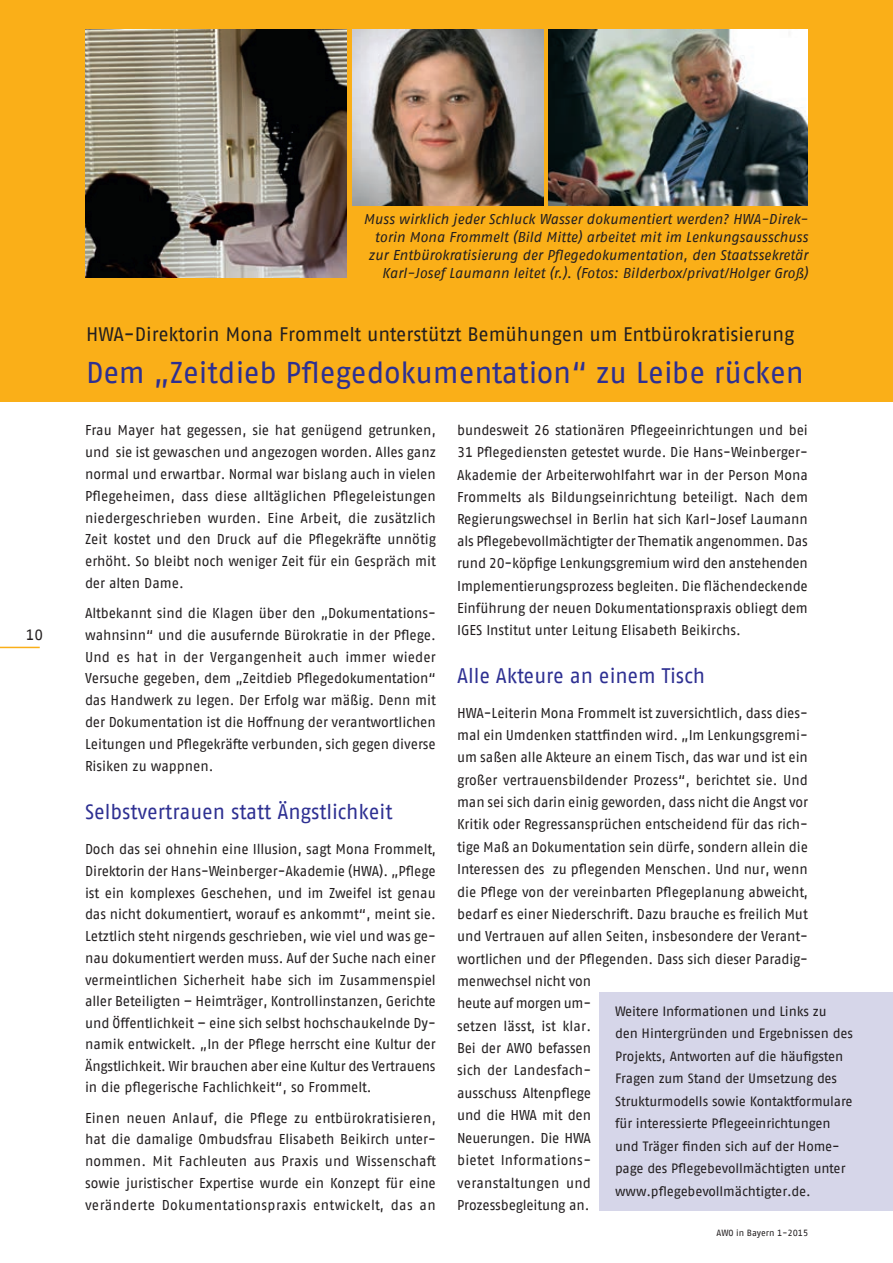
<style>
.page{position:relative;width:893px;height:1263px;background:#fff}
.page>*{position:absolute;margin:0;border:0;box-sizing:border-box;transform-origin:0 0}
.t1{font:30px "AWO Fago Office";color:#2e3092}
.t2{font:21px "AWO Fago Office";color:#2e3092}
.t3{font:19.5px "AWO Fago Office";color:#231f20}
.t4{font:15px "AWO Fago Office";color:#231f20}
.t5{font:14.25px/21.8px "AWO Fago Office";color:#231f20;text-align:justify}
.t6{font:italic 14.25px/18px "AWO Fago Office";letter-spacing:-.005em;color:#231f20;text-align:right}
.t7{font:13.5px/22.5px "AWO Fago Office";letter-spacing:-.005em;color:#231f20}
.t8{font:9px "AWO Fago Office";color:#231f20}
</style>
<div class="page">
<div style="left:0;top:0;width:893px;height:402px;background:#faaf18"></div>
<img style="left:85px;top:30px;width:262px;height:247px">
<img style="left:548px;top:30px;width:260px;height:176px">
<img style="left:352px;top:30px;width:191px;height:176px">
<div style="left:600px;top:992px;width:293px;height:219px;background:#d6d6e9"></div>
<hr style="left:0;top:647px;width:40px;height:1px;background:#faaf18">
<p class="t4" style="left:26px;top:626px;width:19px">10</p>
<p class="t6" style="left:364px;top:209px;width:446px">Muss wirklich jeder Schluck Wasser dokumentiert werden? HWA-Direk&shy;torin Mona Frommelt (Bild Mitte) arbeitet mit im Lenkungsausschuss zur Entbürokratisierung der Pflegedokumentation, den Staatssekretär Karl-Josef Laumann leitet (r.). (Fotos: Bilderbox/privat/Holger Groß)</p>
<h3 class="t3" style="left:86px;top:323px;width:710px">HWA-Direktorin Mona Frommelt unterstützt Bemühungen um Entbürokratisierung</h3>
<h1 class="t1" style="left:86px;top:355px;width:719px">Dem „Zeitdieb Pflegedokumentation“ zu Leibe rücken</h1>
<p class="t5" style="left:457px;top:419px;width:352px;line-height:22.2px">bundesweit 26 stationären Pflegeeinrichtungen und bei 31 Pflegediensten getestet wurde. Die Hans-Weinberger-Akademie der Arbeiterwohlfahrt war in der Person Mona Frommelts als Bildungseinrichtung beteiligt. Nach dem Regierungswechsel in Berlin hat sich Karl-Josef Laumann als Pflegebevollmächtigter der Thematik angenommen. Das rund 20-köpfige Lenkungsgremium wird den anstehenden Implementierungsprozess begleiten. Die flächendeckende Einführung der neuen Dokumentationspraxis obliegt dem IGES Institut unter Leitung Elisabeth Beikirchs.</p>
<h2 class="t2" style="left:457px;top:663px;width:250px">Alle Akteure an einem Tisch</h2>
<p class="t5" style="left:457px;top:701px;width:352px;line-height:22.4px;text-align:left">HWA-Leiterin Mona Frommelt ist zuversichtlich, dass dies&shy;mal ein Umdenken stattfinden wird. „Im Lenkungsgremi&shy;um saßen alle Akteure an einem Tisch, das war und ist ein großer vertrauensbildender Prozess“, berichtet sie. Und man sei sich darin einig geworden, dass nicht die Angst vor Kritik oder Regressansprüchen entscheidend für das rich&shy;tige Maß an Dokumentation sein dürfe, sondern allein die Interessen des zu pflegenden Menschen. Und nur, wenn die Pflege von der vereinbarten Pflegeplanung abweicht, bedarf es einer Niederschrift. Dazu brauche es freilich Mut und Vertrauen auf allen Seiten, insbesondere der Verant&shy;wortlichen und der Pflegenden. Dass sich dieser Paradig&shy;menwechsel nicht von<br>heute auf morgen um-<br>setzen lässt, ist klar.<br>Bei der AWO befassen<br>sich der Landesfach-<br>ausschuss Altenpflege<br>und die HWA mit den<br>Neuerungen. Die HWA<br>bietet Informations-<br>veranstaltungen und<br>Prozessbegleitung an.</p>
<p class="t5" style="left:85px;top:419px;width:352px">Frau Mayer hat gegessen, sie hat genügend getrunken, und sie ist gewaschen und angezogen worden. Alles ganz normal und erwartbar. Normal war bislang auch in vielen Pflegeheimen, dass diese alltäglichen Pflegeleistungen niedergeschrieben wurden. Eine Arbeit, die zusätzlich Zeit kostet und den Druck auf die Pflegekräfte unnötig erhöht. So bleibt noch weniger Zeit für ein Gespräch mit der alten Dame.</p>
<p class="t5" style="left:85px;top:602px;width:352px">Altbekannt sind die Klagen über den „Dokumentations&shy;wahnsinn“ und die ausufernde Bürokratie in der Pflege.<br>Und es hat in der Vergangenheit auch immer wieder Versuche gegeben, dem „Zeitdieb Pflegedokumentation“ das Handwerk zu legen. Der Erfolg war mäßig. Denn mit der Dokumentation ist die Hoffnung der verantwortlichen Leitungen und Pflegekräfte verbunden, sich gegen diverse Risiken zu wappnen.</p>
<h2 class="t2" style="left:85px;top:799px;width:309px">Selbstvertrauen statt Ängstlichkeit</h2>
<p class="t5" style="left:85px;top:837px;width:352px">Doch das sei ohnehin eine Illusion, sagt Mona Frommelt, Direktorin der Hans-Weinberger-Akademie (HWA). „Pflege ist ein komplexes Geschehen, und im Zweifel ist genau das nicht dokumentiert, worauf es ankommt“, meint sie.<br>Letztlich steht nirgends geschrieben, wie viel und was ge&shy;nau dokumentiert werden muss. Auf der Suche nach einer vermeintlichen Sicherheit habe sich im Zusammenspiel aller Beteiligten – Heimträger, Kontrollinstanzen, Gerichte und Öffentlichkeit – eine sich selbst hochschaukelnde Dy&shy;namik entwickelt. „In der Pflege herrscht eine Kultur der Ängstlichkeit. Wir brauchen aber eine Kultur des Vertrauens in die pflegerische Fachlichkeit“, so Frommelt.</p>
<p class="t5" style="left:85px;top:1106px;width:352px">Einen neuen Anlauf, die Pflege zu entbürokratisieren, hat die damalige Ombudsfrau Elisabeth Beikirch unter&shy;nommen. Mit Fachleuten aus Praxis und Wissenschaft sowie juristischer Expertise wurde ein Konzept für eine veränderte Dokumentationspraxis entwickelt, das an</p>
<p class="t7" style="left:615px;top:999px;width:239px">Weitere Informationen und Links zu<br>den Hintergründen und Ergebnissen des Projekts, Antworten auf die häufigsten Fragen zum Stand der Umsetzung des Strukturmodells sowie Kontaktformulare für interessierte Pflegeeinrichtungen und Träger finden sich auf der Home&shy;page des Pflegebevollmächtigten unter www.pflegebevollmächtigter.de.</p>
<p class="t8" style="left:716px;top:1228px;width:93px">AWO in Bayern 1-2015</p>
</div>
